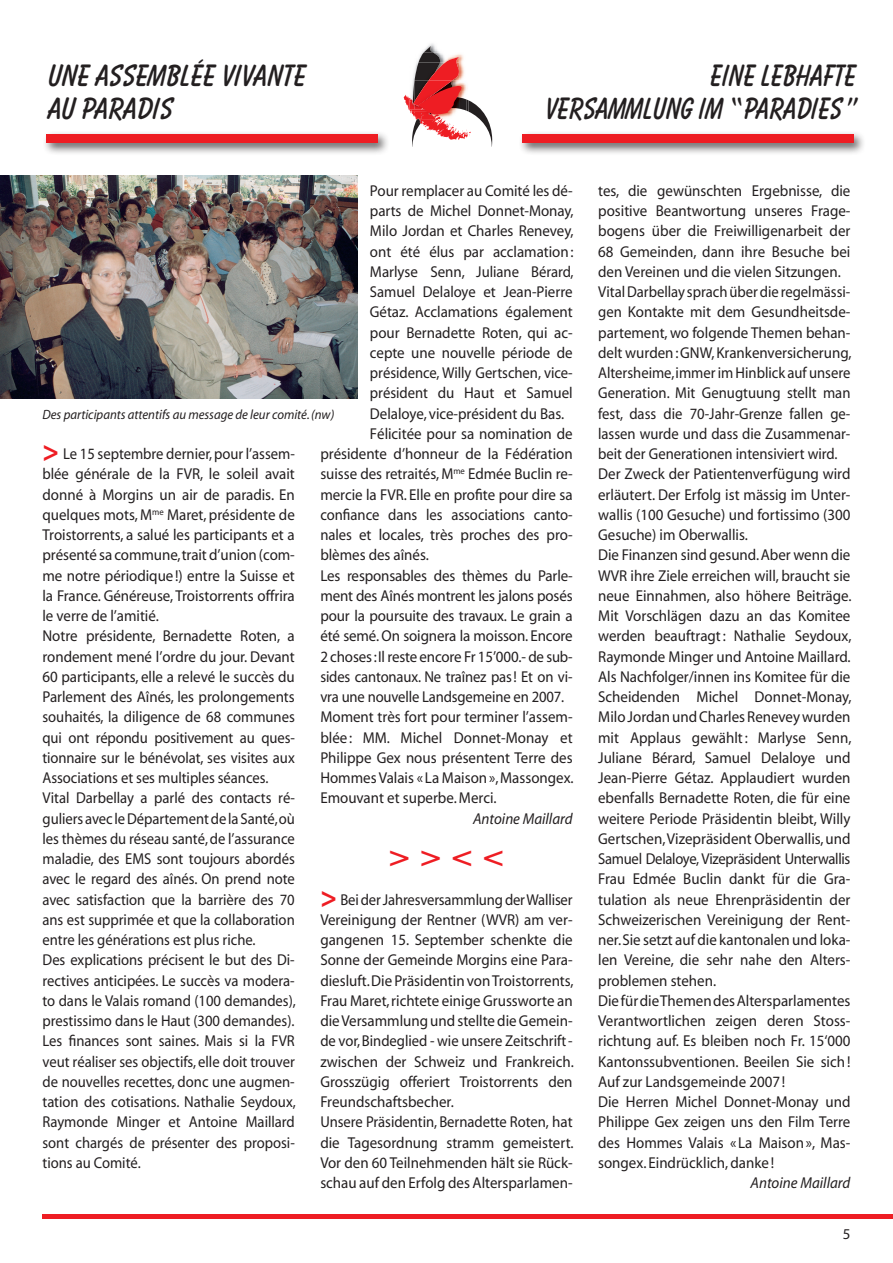
<style>
.page{position:relative;width:893px;height:1263px;background:#fff}
.page>*{position:absolute;margin:0;border:0;box-sizing:border-box;transform-origin:0 0}
.t1{font:700 30px "Times";color:#ee1d23;scale:1.2 1}
.Texte_général_allema{font:700 27px/33px "Balloon";color:#231f20;text-align:right;scale:.95 1}
.Texte_général_allema-2{font:700 27px "Balloon";color:#231f20}
.Texte_général_allema-3{font:15.75px/20.2px "Myriad";color:#231f20;text-align:justify;scale:.95 1}
.texte_général_frança{font:15.75px/20.2px "Myriad";color:#231f20;text-align:justify;scale:.95 1}
.texte_général_frança-2{font:15.75px/20.2px "Myriad";color:#231f20;text-align:justify;scale:.93 1}
.Texte_général_allema-4{font:15.75px/20.2px "Myriad";color:#231f20;text-align:justify;scale:.93 1}
.texte_général_frança-3{font:italic 15.75px "Myriad";color:#231f20;scale:.95 1}
.Texte_général_allema-5{font:italic 15.75px "Myriad";color:#231f20;scale:.95 1}
.t2{font:15px "Myriad";color:#231f20}
.texte_général_frança-4{font:italic 13.5px "Myriad";color:#231f20;scale:.95 1}
.s1{font-weight:700;font-size:30px;color:#ee1d23}
</style>
<div class="page">
<hr style="left:43px;top:1215px;width:850px;height:4px;background:#ee1d23">
<div style="left:42px;top:131px;width:347px;height:24px;background:#231f20;opacity:.75"></div>
<div style="left:46px;top:135px;width:331px;height:8px;background:#ee1d23"></div>
<div style="left:518px;top:131px;width:348px;height:24px;background:#231f20;opacity:.75"></div>
<div style="left:522px;top:135px;width:332px;height:8px;background:#ee1d23"></div>
<svg style="left:404px;top:43px;width:88px;height:104px"></svg>
<img style="left:0;top:176px;width:357px;height:222px">
<p class="Texte_général_allema-2" style="left:46px;top:59px;width:259px">UNE ASSEMBLÉE VIVANTE</p>
<p class="Texte_général_allema-2" style="left:46px;top:92px;width:126px">AU PARADIS</p>
<p class="Texte_général_allema" style="left:543px;top:59px;width:329px">EINE LEBHAFTE<br>VERSAMMLUNG IM „“PARADIES ”</p>
<p class="texte_général_frança" style="left:370px;top:181px;width:216px;text-align:left">Pour remplacer au Comité les dé&shy;parts de Michel Donnet-Monay,<br>Milo Jordan et Charles Renevey, ont été élus par acclamation:<br>Marlyse Senn, Juliane Bérard,<br>Samuel Delaloye et Jean-Pierre<br>Gétaz. Acclamations également pour Bernadette Roten, qui ac&shy;cepte une nouvelle période de présidence, Willy Gertschen, vice&shy;président du Haut et Samuel<br>Delaloye, vice-président du Bas.</p>
<p class="texte_général_frança" style="left:320px;top:424px;width:267px;text-indent:50px">Félicitée pour sa nomination de présidente d’honneur de la Fédération suisse des retraités, M<sup>me</sup> Edmée Buclin re&shy;mercie la FVR. Elle en profite pour dire sa confiance dans les associations canto&shy;nales et locales, très proches des pro&shy;blèmes des aînés.</p>
<p class="texte_général_frança" style="left:320px;top:566px;width:267px">Les responsables des thèmes du Parle&shy;ment des Aînés montrent les jalons posés pour la poursuite des travaux. Le grain a été semé. On soignera la moisson. Encore 2 choses: Il reste encore Fr 15’000.- de sub&shy;sides cantonaux. Ne traînez pas! Et on vi&shy;vra une nouvelle Landsgemeine en 2007.</p>
<p class="texte_général_frança" style="left:320px;top:708px;width:268px">Moment très fort pour terminer l’assem&shy;blée: MM. Michel Donnet-Monay et Philippe Gex nous présentent Terre des Hommes Valais « La Maison», Massongex.<br>Emouvant et superbe. Merci.</p>
<p class="texte_général_frança-3" style="left:473px;top:810px;width:106px">Antoine Maillard</p>
<p class="t1" style="left:389px;top:838px;width:97px">&gt;&gt;&lt;&lt;</p>
<p class="Texte_général_allema-4" style="left:320px;top:890px;width:274px;text-align:left"><span class="s1">&gt;</span> Bei der Jahresversammlung der Walliser Vereinigung der Rentner (WVR) am ver&shy;gangenen 15. September schenkte die Sonne der Gemeinde Morgins eine Para&shy;diesluft. Die Präsidentin von Troistorrents, Frau Maret, richtete einige Grussworte an die Versammlung und stellte die Gemein&shy;de vor, Bindeglied - wie unsere Zeitschrift - zwischen der Schweiz und Frankreich.<br>Grosszügig offeriert Troistorrents den Freundschaftsbecher.</p>
<p class="Texte_général_allema-4" style="left:320px;top:1113px;width:274px">Unsere Präsidentin, Bernadette Roten, hat die Tagesordnung stramm gemeistert.<br>Vor den 60 Teilnehmenden hält sie Rück&shy;schau auf den Erfolg des Altersparlamen-</p>
<p class="texte_général_frança-4" style="left:43px;top:407px;width:309px">Des participants attentifs au message de leur comité. (nw)</p>
<p class="texte_général_frança-2" style="left:43px;top:444px;width:273px"><span class="s1">&gt;</span> Le 15 septembre dernier, pour l’assem&shy;blée générale de la FVR, le soleil avait donné à Morgins un air de paradis. En quelques mots, M<sup>me</sup> Maret, présidente de Troistorrents, a salué les participants et a présenté sa commune, trait d’union (com&shy;me notre périodique!) entre la Suisse et la France. Généreuse, Troistorrents offrira le verre de l’amitié.</p>
<p class="texte_général_frança" style="left:43px;top:627px;width:267px">Notre présidente, Bernadette Roten, a rondement mené l’ordre du jour. Devant 60 participants, elle a relevé le succès du Parlement des Aînés, les prolongements souhaités, la diligence de 68 communes qui ont répondu positivement au ques&shy;tionnaire sur le bénévolat, ses visites aux Associations et ses multiples séances.</p>
<p class="texte_général_frança-2" style="left:43px;top:789px;width:273px">Vital Darbellay a parlé des contacts ré&shy;guliers avec le Département de la Santé, où les thèmes du réseau santé, de l’assurance maladie, des EMS sont toujours abordés avec le regard des aînés. On prend note avec satisfaction que la barrière des 70 ans est supprimée et que la collaboration entre les générations est plus riche.</p>
<p class="texte_général_frança-2" style="left:43px;top:951px;width:274px">Des explications précisent le but des Di&shy;rectives anticipées. Le succès va modera&shy;to dans le Valais romand (100 demandes), prestissimo dans le Haut (300 demandes).</p>
<p class="texte_général_frança-2" style="left:43px;top:1032px;width:274px">Les finances sont saines. Mais si la FVR veut réaliser ses objectifs, elle doit trouver de nouvelles recettes, donc une augmen&shy;tation des cotisations. Nathalie Seydoux, Raymonde Minger et Antoine Maillard sont chargés de présenter des proposi&shy;tions au Comité.</p>
<p class="Texte_général_allema-3" style="left:598px;top:181px;width:267px">tes, die gewünschten Ergebnisse, die positive Beantwortung unseres Frage&shy;bogens über die Freiwilligenarbeit der 68 Gemeinden, dann ihre Besuche bei den Vereinen und die vielen Sitzungen.</p>
<p class="Texte_général_allema-4" style="left:598px;top:282px;width:274px">Vital Darbellay sprach über die regelmässi&shy;gen Kontakte mit dem Gesundheitsde&shy;partement, wo folgende Themen behan&shy;delt wurden: GNW, Krankenversicherung, Altersheime, immer im Hinblick auf unsere Generation. Mit Genugtuung stellt man fest, dass die 70-Jahr-Grenze fallen ge&shy;lassen wurde und dass die Zusammenar&shy;beit der Generationen intensiviert wird.</p>
<p class="Texte_général_allema-3" style="left:598px;top:465px;width:267px">Der Zweck der Patientenverfügung wird erläutert. Der Erfolg ist mässig im Unter&shy;wallis (100 Gesuche) und fortissimo (300<br>Gesuche) im Oberwallis.</p>
<p class="Texte_général_allema-3" style="left:598px;top:546px;width:268px">Die Finanzen sind gesund. Aber wenn die WVR ihre Ziele erreichen will, braucht sie neue Einnahmen, also höhere Beiträge.<br>Mit Vorschlägen dazu an das Komitee werden beauftragt: Nathalie Seydoux, Raymonde Minger und Antoine Maillard.</p>
<p class="Texte_général_allema-3" style="left:598px;top:667px;width:268px">Als Nachfolger/innen ins Komitee für die Scheidenden Michel Donnet-Monay, Milo Jordan und Charles Renevey wurden mit Applaus gewählt: Marlyse Senn, Juliane Bérard, Samuel Delaloye und Jean-Pierre Gétaz. Applaudiert wurden ebenfalls Bernadette Roten, die für eine weitere Periode Präsidentin bleibt, Willy Gertschen, Vizepräsident Oberwallis, und Samuel Delaloye, Vizepräsident Unterwallis Frau Edmée Buclin dankt für die Gra&shy;tulation als neue Ehrenpräsidentin der Schweizerischen Vereinigung der Rent&shy;ner. Sie setzt auf die kantonalen und loka&shy;len Vereine, die sehr nahe den Alters&shy;problemen stehen.</p>
<p class="Texte_général_allema-3" style="left:598px;top:991px;width:267px">Die für die Themen des Altersparlamentes Verantwortlichen zeigen deren Stoss&shy;richtung auf. Es bleiben noch Fr. 15‘000<br>Kantonssubventionen. Beeilen Sie sich!<br>Auf zur Landsgemeinde 2007!</p>
<p class="Texte_général_allema-3" style="left:598px;top:1092px;width:267px">Die Herren Michel Donnet-Monay und Philippe Gex zeigen uns den Film Terre des Hommes Valais « La Maison», Mas&shy;songex. Eindrücklich, danke!</p>
<p class="Texte_général_allema-5" style="left:750px;top:1175px;width:107px">Antoine Maillard</p>
<p class="t2" style="left:843px;top:1226px;width:9px">5</p>
</div>
